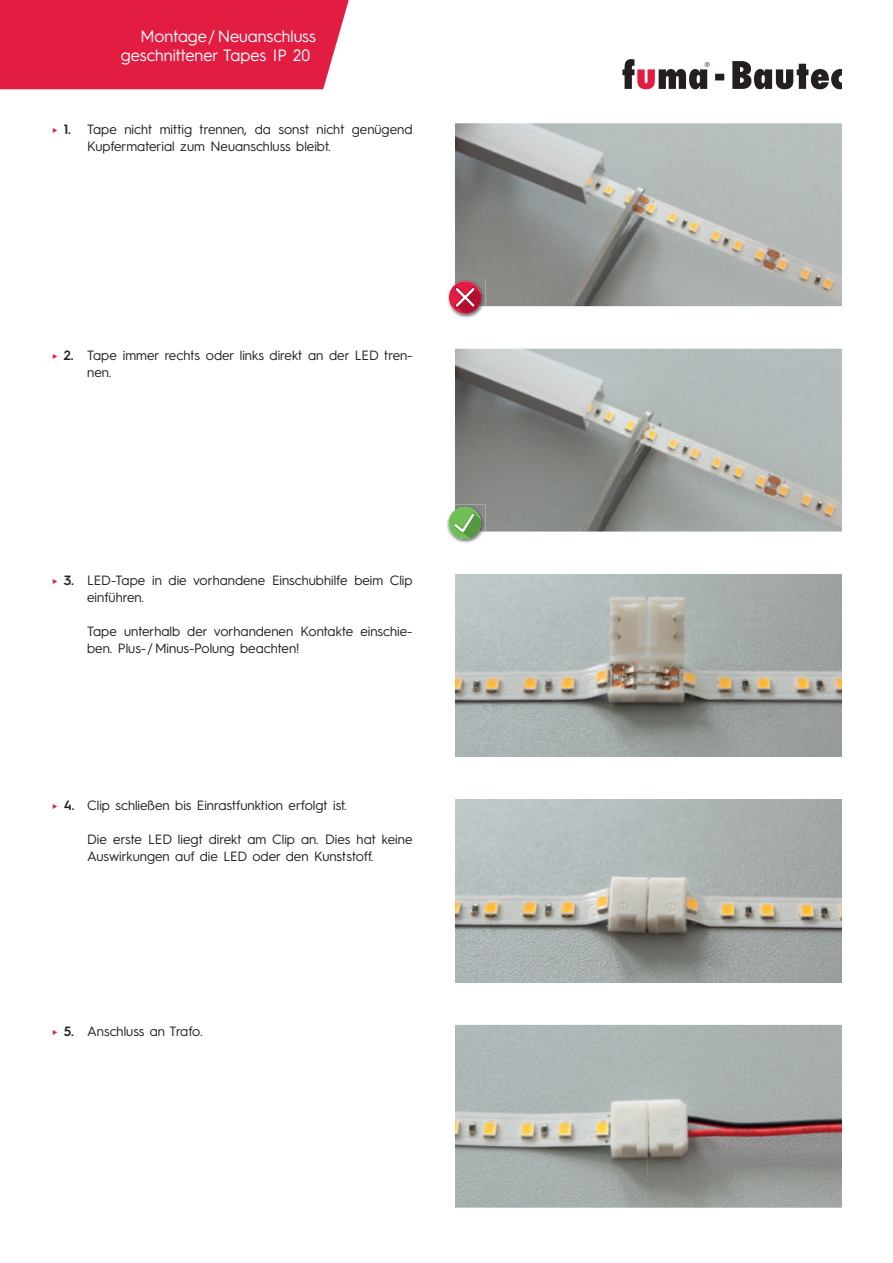
<style>
.page{position:relative;width:893px;height:1263px;background:#fff}
.page>*{position:absolute;margin:0;border:0;box-sizing:border-box;transform-origin:0 0}
.t1{font:16.5px/19.5px "Hurme Geometric Sans 3";color:#fff}
.t2{font:13.5px/17px "Hurme Geometric Sans 3";color:#231f20}
.t3{font:600 13.5px "Hurme Geometric Sans 3";color:#231f20}
.s1{font-weight:400;color:#e31c41}
.s2{color:#e31c41}
.s3{font-weight:600}
</style>
<div class="page">
<svg style="left:622px;top:59px;width:220px;height:30px"></svg>
<div style="left:0;top:0;width:349px;height:89px;background:#e31c41"></div>
<img style="left:455px;top:123px;width:387px;height:183px">
<img style="left:455px;top:349px;width:184px;height:155px">
<img style="left:639px;top:349px;width:203px;height:136px">
<img style="left:486px;top:485px;width:356px;height:46px">
<img style="left:455px;top:574px;width:387px;height:183px">
<img style="left:455px;top:799px;width:387px;height:183px">
<img style="left:455px;top:1025px;width:191px;height:183px">
<img style="left:646px;top:1025px;width:196px;height:183px">
<img style="left:448px;top:284px;width:38px;height:34px">
<img style="left:455px;top:279px;width:31px;height:27px">
<div style="left:449px;top:281px;width:32px;height:32px;background:#e31c41;border-radius:50%"></div>
<img style="left:455px;top:287px;width:20px;height:21px">
<svg style="left:456px;top:288px;width:25px;height:25px"></svg>
<img style="left:447px;top:509px;width:39px;height:34px">
<img style="left:455px;top:504px;width:31px;height:27px">
<div style="left:449px;top:507px;width:32px;height:32px;background:#6fbf54;border-radius:50%"></div>
<svg style="left:454px;top:514px;width:28px;height:24px"></svg>
<p class="t1" style="left:121px;top:25px;width:197px;text-indent:20px">Montage / Neuanschluss geschnittener Tapes IP 20</p>
<p class="t3" style="left:51px;top:120px;width:22px"><span class="s1">►</span> 1.</p>
<p class="t2" style="left:87px;top:120px;width:327px">Tape nicht mittig trennen, da sonst nicht genügend<br>Kupfermaterial zum Neuanschluss bleibt.</p>
<p class="t3" style="left:51px;top:345px;width:24px"><span class="s1">►</span> 2.</p>
<p class="t2" style="left:87px;top:345px;width:327px">Tape immer rechts oder links direkt an der LED tren&shy;nen.</p>
<p class="t3" style="left:51px;top:571px;width:24px"><span class="s1">►</span> 3.</p>
<p class="t2" style="left:87px;top:571px;width:327px">LED-Tape in die vorhandene Einschubhilfe beim Clip einführen.</p>
<p class="t2" style="left:87px;top:622px;width:327px">Tape unterhalb der vorhandenen Kontakte einschie&shy;ben. Plus- / Minus-Polung beachten!</p>
<p class="t3" style="left:51px;top:796px;width:25px"><span class="s1">►</span> 4.</p>
<p class="t2" style="left:87px;top:796px;width:261px">Clip schließen bis Einrastfunktion erfolgt ist.</p>
<p class="t2" style="left:87px;top:830px;width:327px">Die erste LED liegt direkt am Clip an. Dies hat keine<br>Auswirkungen auf die LED oder den Kunststoff.</p>
<p class="t2" style="left:51px;top:1022px;width:153px"><span class="s2">►</span> <span class="s3">5.</span> Anschluss an Trafo.</p>
</div>
